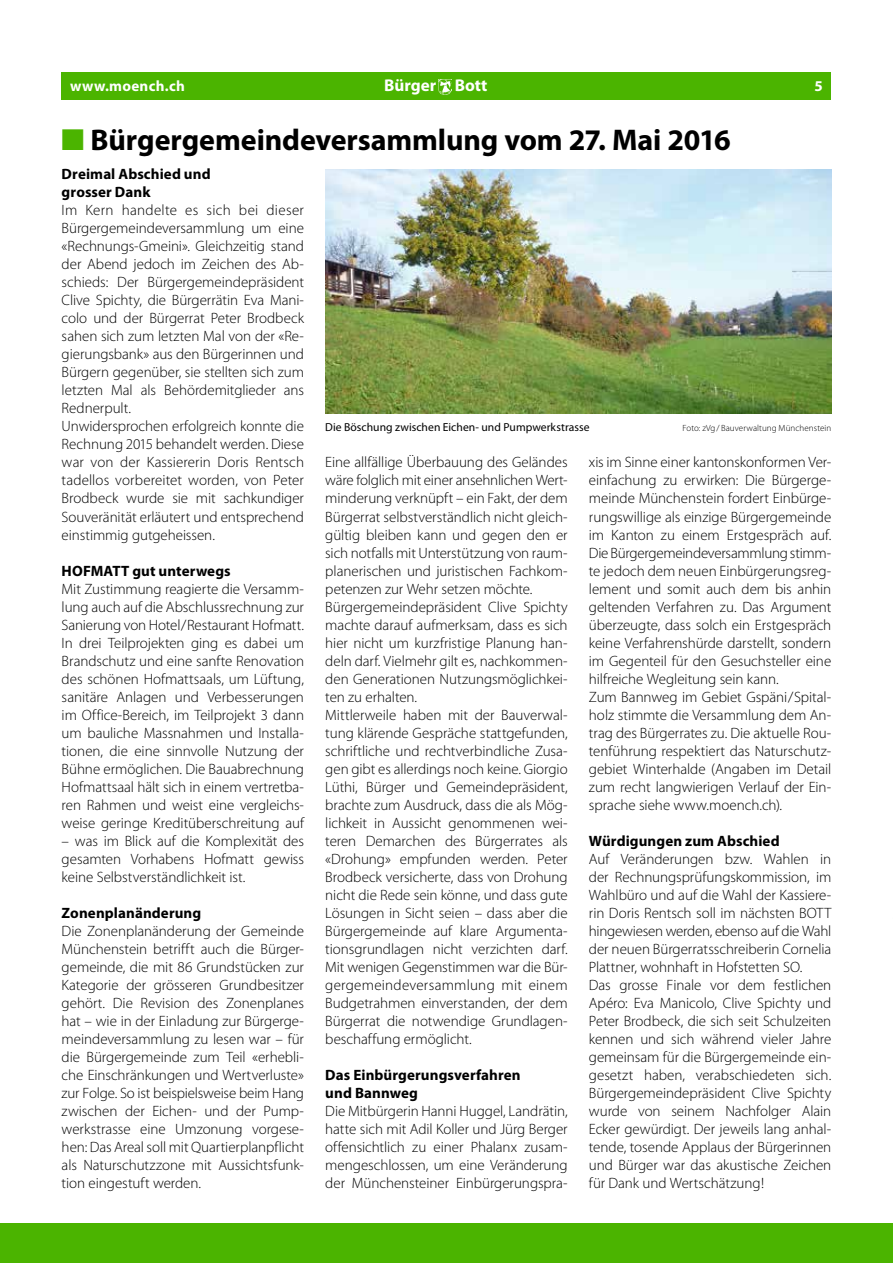
<style>
.page{position:relative;width:893px;height:1263px;background:#fff}
.page>*{position:absolute;margin:0;border:0;box-sizing:border-box;transform-origin:0 0}
.t1{font:700 30px "Myriad Pro";letter-spacing:-.005em;color:#000}
.t2{font:700 17.1px "Myriad Pro";color:#fff}
.t3{font:300 15px/18px "Myriad Pro";letter-spacing:-.005em;color:#000}
.t4{font:700 15px/18px "Myriad Pro";letter-spacing:.005em;color:#000}
.t5{font:700 15px "Myriad Pro";letter-spacing:.02em;color:#fff}
.t6{font:11.7px "Myriad Pro";letter-spacing:.005em;color:#000}
.t7{font:300 9px "Myriad Pro";letter-spacing:.01em;color:#000}
.s1{color:#4bb400}
</style>
<div class="page">
<div style="left:62px;top:72px;width:769px;height:28px;background:#4bb400"></div>
<img style="left:439px;top:80px;width:13px;height:15px">
<div style="left:0;top:1223px;width:893px;height:40px;background:#4bb400"></div>
<img style="left:325px;top:169px;width:506px;height:244px">
<p class="t5" style="left:70px;top:78px;width:116px">www.moench.ch</p>
<p class="t2" style="left:384px;top:76px;width:105px">Bürger Bott</p>
<p class="t5" style="left:814px;top:78px;width:10px">5</p>
<h1 class="t1" style="left:62px;top:123px;width:671px"><span class="s1">■</span> Bürgergemeindeversammlung vom 27. Mai 2016</h1>
<p class="t4" style="left:62px;top:166px;width:150px">Dreimal Abschied und grosser Dank</p>
<p class="t3" style="left:62px;top:202px;width:244px">Im Kern handelte es sich bei dieser Bürgergemeindeversammlung um eine «Rechnungs-Gmeini». Gleichzeitig stand der Abend jedoch im Zeichen des Ab&shy;schieds: Der Bürgergemeindepräsident Clive Spichty, die Bürgerrätin Eva Mani&shy;colo und der Bürgerrat Peter Brodbeck sahen sich zum letzten Mal von der «Re&shy;gierungsbank» aus den Bürgerinnen und Bürgern gegenüber, sie stellten sich zum letzten Mal als Behördemitglieder ans Rednerpult.<br>Unwidersprochen erfolgreich konnte die Rechnung 2015 behandelt werden. Diese war von der Kassiererin Doris Rentsch tadellos vorbereitet worden, von Peter Brodbeck wurde sie mit sachkundiger Souveränität erläutert und entsprechend einstimmig gutgeheissen.</p>
<p class="t4" style="left:62px;top:562px;width:171px">HOFMATT gut unterwegs</p>
<p class="t3" style="left:62px;top:580px;width:244px;text-align:justify">Mit Zustimmung reagierte die Versamm&shy;lung auch auf die Abschlussrechnung zur Sanierung von Hotel/Restaurant Hofmatt.<br>In drei Teilprojekten ging es dabei um Brandschutz und eine sanfte Renovation des schönen Hofmattsaals, um Lüftung, sanitäre Anlagen und Verbesserungen im Office-Bereich, im Teilprojekt 3 dann um bauliche Massnahmen und Installa&shy;tionen, die eine sinnvolle Nutzung der Bühne ermöglichen. Die Bauabrechnung Hofmattsaal hält sich in einem vertretba&shy;ren Rahmen und weist eine vergleichs&shy;weise geringe Kreditüberschreitung auf</p>
<p class="t3" style="left:62px;top:832px;width:244px;text-align:justify">– was im Blick auf die Komplexität des gesamten Vorhabens Hofmatt gewiss keine Selbstverständlichkeit ist.</p>
<p class="t4" style="left:62px;top:904px;width:141px">Zonenplanänderung</p>
<p class="t3" style="left:62px;top:922px;width:244px;text-align:justify">Die Zonenplanänderung der Gemeinde Münchenstein betrifft auch die Bürger&shy;gemeinde, die mit 86 Grundstücken zur Kategorie der grösseren Grundbesitzer gehört. Die Revision des Zonenplanes hat – wie in der Einladung zur Bürgerge&shy;meindeversammlung zu lesen war – für die Bürgergemeinde zum Teil «erhebli&shy;che Einschränkungen und Wertverluste» zur Folge. So ist beispielsweise beim Hang zwischen der Eichen- und der Pump&shy;werkstrasse eine Umzonung vorgese&shy;hen: Das Areal soll mit Quartierplanpflicht als Naturschutzzone mit Aussichtsfunk&shy;tion eingestuft werden.</p>
<p class="t6" style="left:325px;top:421px;width:266px">Die Böschung zwischen Eichen- und Pumpwerkstrasse</p>
<p class="t7" style="left:682px;top:423px;width:150px">Foto: zVg/ Bauverwaltung Münchenstein</p>
<p class="t3" style="left:325px;top:454px;width:244px">Eine allfällige Überbauung des Geländes wäre folglich mit einer ansehnlichen Wert&shy;minderung verknüpft – ein Fakt, der dem Bürgerrat selbstverständlich nicht gleich&shy;gültig bleiben kann und gegen den er sich notfalls mit Unterstützung von raum&shy;planerischen und juristischen Fachkom&shy;petenzen zur Wehr setzen möchte.<br>Bürgergemeindepräsident Clive Spichty machte darauf aufmerksam, dass es sich hier nicht um kurzfristige Planung han&shy;deln darf. Vielmehr gilt es, nachkommen&shy;den Generationen Nutzungsmöglichkei&shy;ten zu erhalten.<br>Mittlerweile haben mit der Bauverwal&shy;tung klärende Gespräche stattgefunden, schriftliche und rechtverbindliche Zusa&shy;gen gibt es allerdings noch keine. Giorgio Lüthi, Bürger und Gemeindepräsident, brachte zum Ausdruck, dass die als Mög&shy;lichkeit in Aussicht genommenen wei&shy;teren Demarchen des Bürgerrates als «Drohung» empfunden werden. Peter Brodbeck versicherte, dass von Drohung nicht die Rede sein könne, und dass gute Lösungen in Sicht seien – dass aber die Bürgergemeinde auf klare Argumenta&shy;tionsgrundlagen nicht verzichten darf.<br>Mit wenigen Gegenstimmen war die Bür&shy;gergemeindeversammlung mit einem Budgetrahmen einverstanden, der dem Bürgerrat die notwendige Grundlagen&shy;beschaffung ermöglicht.</p>
<p class="t4" style="left:325px;top:1066px;width:197px">Das Einbürgerungsverfahren und Bannweg</p>
<p class="t3" style="left:325px;top:1102px;width:244px;text-align:justify">Die Mitbürgerin Hanni Huggel, Landrätin, hatte sich mit Adil Koller und Jürg Berger offensichtlich zu einer Phalanx zusam&shy;mengeschlossen, um eine Veränderung der Münchensteiner Einbürgerungspra-</p>
<p class="t3" style="left:589px;top:454px;width:244px">xis im Sinne einer kantonskonformen Ver&shy;einfachung zu erwirken: Die Bürgerge&shy;meinde Münchenstein fordert Einbürge&shy;rungswillige als einzige Bürgergemeinde im Kanton zu einem Erstgespräch auf.<br>Die Bürgergemeindeversammlung stimm&shy;te jedoch dem neuen Einbürgerungsreg&shy;lement und somit auch dem bis anhin geltenden Verfahren zu. Das Argument überzeugte, dass solch ein Erstgespräch keine Verfahrenshürde darstellt, sondern im Gegenteil für den Gesuchsteller eine hilfreiche Wegleitung sein kann.<br>Zum Bannweg im Gebiet Gspäni/Spital&shy;holz stimmte die Versammlung dem An&shy;trag des Bürgerrates zu. Die aktuelle Rou&shy;tenführung respektiert das Naturschutz&shy;gebiet Winterhalde (Angaben im Detail zum recht langwierigen Verlauf der Ein&shy;sprache siehe www.moench.ch).</p>
<p class="t4" style="left:589px;top:832px;width:192px">Würdigungen zum Abschied</p>
<p class="t3" style="left:589px;top:850px;width:244px">Auf Veränderungen bzw. Wahlen in der Rechnungsprüfungskommission, im Wahlbüro und auf die Wahl der Kassiere&shy;rin Doris Rentsch soll im nächsten BOTT hingewiesen werden, ebenso auf die Wahl der neuen Bürgerratsschreiberin Cornelia Plattner, wohnhaft in Hofstetten SO.<br>Das grosse Finale vor dem festlichen Apéro: Eva Manicolo, Clive Spichty und Peter Brodbeck, die sich seit Schulzeiten kennen und sich während vieler Jahre gemeinsam für die Bürgergemeinde ein&shy;gesetzt haben, verabschiedeten sich.<br>Bürgergemeindepräsident Clive Spichty wurde von seinem Nachfolger Alain Ecker gewürdigt. Der jeweils lang anhal&shy;tende, tosende Applaus der Bürgerinnen und Bürger war das akustische Zeichen für Dank und Wertschätzung!</p>
</div>
